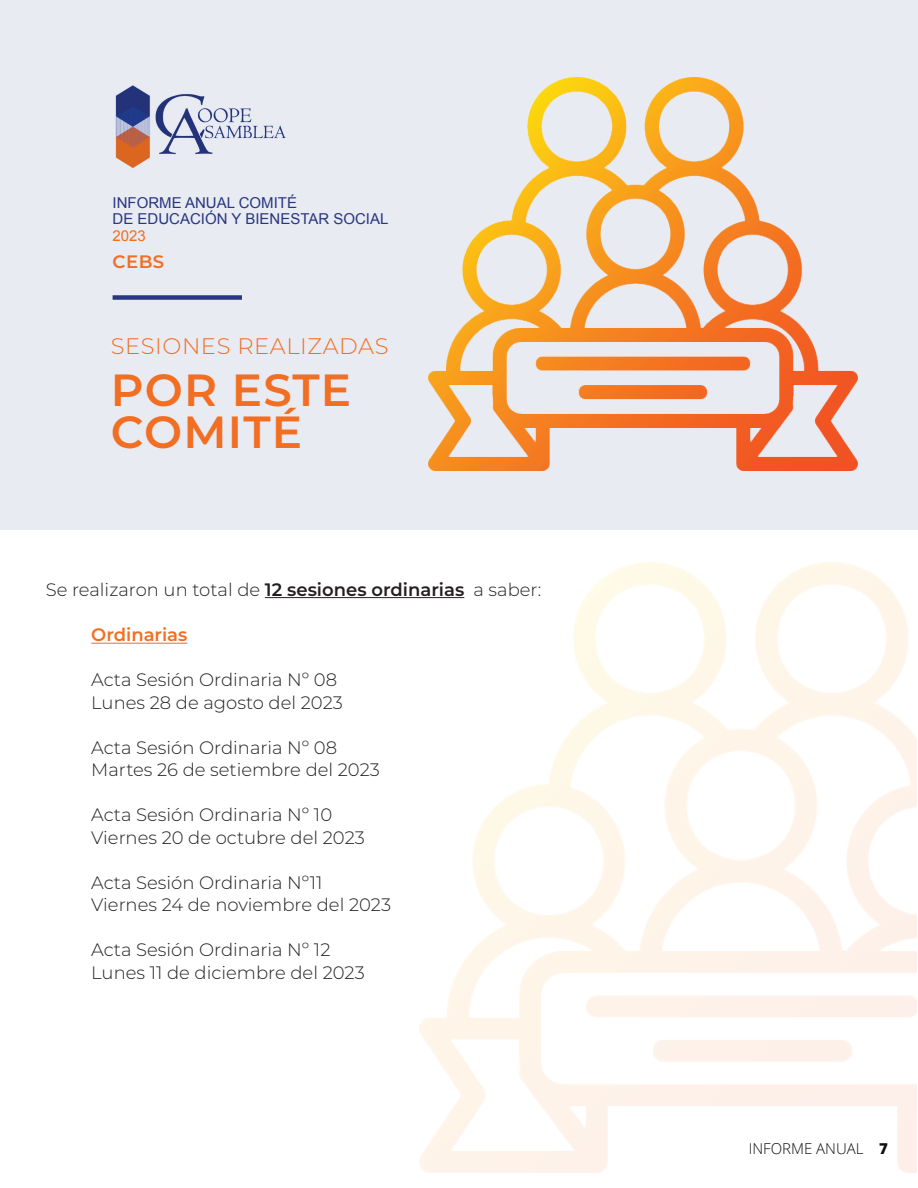
<style>
.page{position:relative;width:918px;height:1188px;background:#fff}
.page>*{position:absolute;margin:0;border:0;box-sizing:border-box;transform-origin:0 0}
.t1{font:600 45px/42px "Montserrat";letter-spacing:.025em;color:#f16e22}
.t2{font:300 22.5px "Montserrat";letter-spacing:.025em;color:#f16e22}
.t3{font:300 18px/22.5px "Montserrat";color:#231f20}
.t4{font:600 18px "Montserrat";color:#f16e22}
.t5{font:15px/16.5px "Arial";color:#283780}
.t6{font:300 15px "Open Sans";color:#0e100e}
.t7{font:15px "Arial";color:#f16e22}
.s1{font-weight:600}
.s2{font-weight:800}
</style>
<div class="page">
<hr style="left:265px;top:597px;width:199px;height:1px;background:#231f20">
<hr style="left:91px;top:643px;width:97px;height:1px;background:#f16e22">
<div style="left:0;top:0;width:918px;height:529px;background:#e9ebf2"></div>
<div style="left:113px;top:295px;width:129px;height:5px;background:#283780"></div>
<img style="left:429px;top:77px;width:429px;height:394px">
<img style="left:420px;top:562px;width:497px;height:610px">
<img style="left:115px;top:85px;width:171px;height:83px">
<p class="t5" style="left:113px;top:194px;width:277px">INFORME ANUAL COMITÉ<br>DE EDUCACIÓN Y BIENESTAR SOCIAL</p>
<p class="t7" style="left:113px;top:225px;width:35px">2023</p>
<p class="t4" style="left:113px;top:249px;width:53px">CEBS</p>
<p class="t2" style="left:111px;top:331px;width:279px">SESIONES REALIZADAS</p>
<h1 class="t1" style="left:111px;top:367px;width:242px">POR ESTE<br>COMITÉ</h1>
<p class="t3" style="left:46px;top:578px;width:497px">Se realizaron un total de <span class="s1">12 sesiones ordinarias</span> a saber:</p>
<p class="t4" style="left:91px;top:622px;width:98px">Ordinarias</p>
<p class="t3" style="left:91px;top:668px;width:253px">Acta Sesión Ordinaria Nº 08<br>Lunes 28 de agosto del 2023</p>
<p class="t3" style="left:91px;top:736px;width:290px">Acta Sesión Ordinaria Nº 08<br>Martes 26 de setiembre del 2023</p>
<p class="t3" style="left:91px;top:803px;width:275px">Acta Sesión Ordinaria Nº 10<br>Viernes 20 de octubre del 2023</p>
<p class="t3" style="left:91px;top:871px;width:301px">Acta Sesión Ordinaria Nº11<br>Viernes 24 de noviembre del 2023</p>
<p class="t3" style="left:91px;top:938px;width:275px">Acta Sesión Ordinaria Nº 12<br>Lunes 11 de diciembre del 2023</p>
<p class="t6" style="left:749px;top:1138px;width:141px">INFORME ANUAL <span class="s2">7</span></p>
</div>
